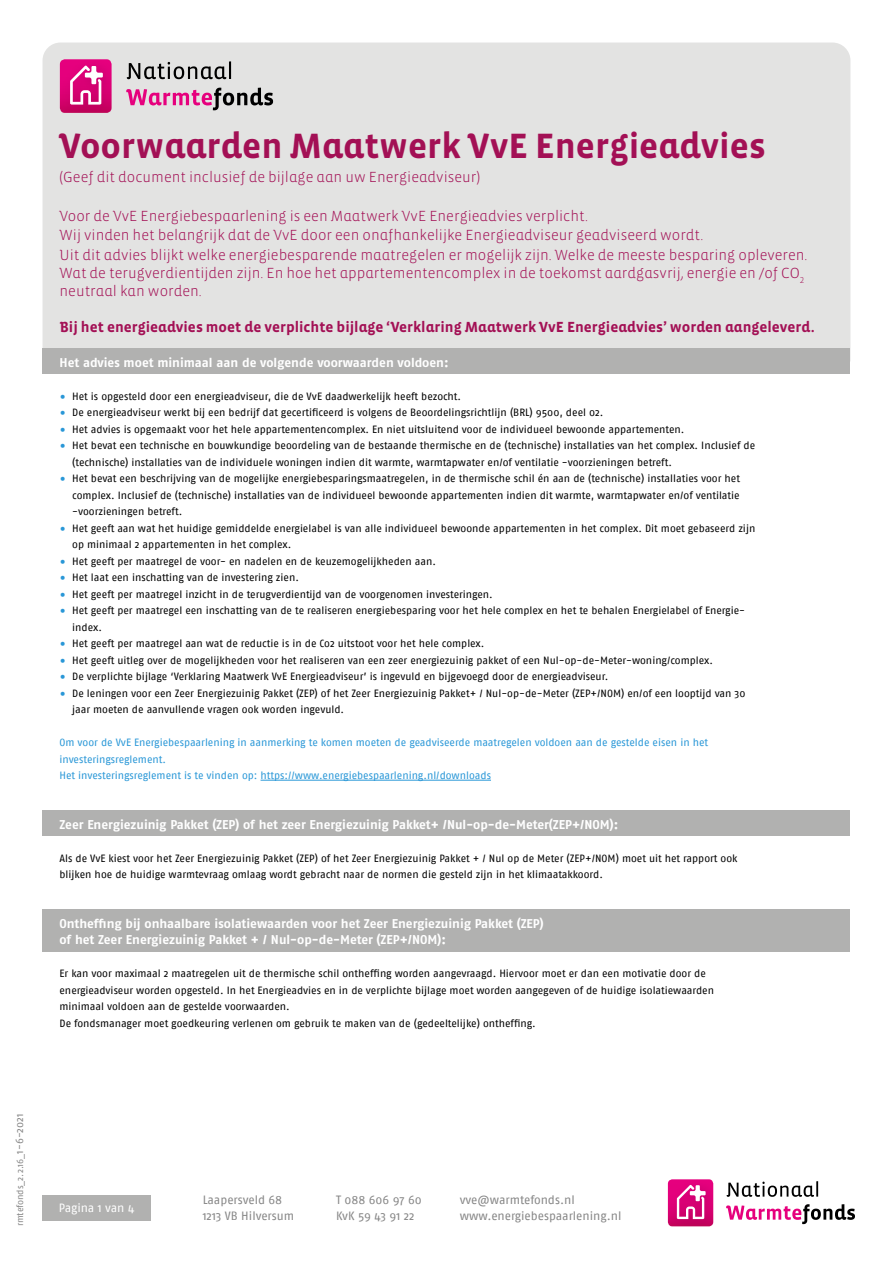
<style>
.page{position:relative;width:893px;height:1263px;background:#fff}
.page>*{position:absolute;margin:0;border:0;box-sizing:border-box;transform-origin:0 0}
.t1{font:700 36px "Vista Sans Alt";color:#a31055}
.t2{font:300 15px/19.5px "Vista Sans Alt";color:#a31055}
.t3{font:700 15px "Vista Sans Alt";color:#a31055}
.t4{font:700 12.75px/16.5px "Fago No";color:#fff}
.t5{font:12px/16.5px "Fago No";letter-spacing:-.005em;color:#868686}
.t6{font:12px "Fago No";letter-spacing:-.005em;color:#fff}
.t7{font:10.5px/16.5px "Fago No";letter-spacing:-.005em;color:#000}
.t8{font:10.5px/16.5px "Fago No";letter-spacing:-.005em;color:#2997d7}
.t9{font:9px "Fago No";letter-spacing:-.005em;color:#868686}
.s1{font-weight:700;font-size:16.5px;color:#2997d7}
.s2{font-size:10.5px}
</style>
<div class="page">
<div style="left:43px;top:910px;width:807px;height:42px;background:#b1b1b0"></div>
<div style="left:43px;top:810px;width:807px;height:26px;background:#b1b1b0"></div>
<div style="left:43px;top:43px;width:807px;height:306px;background:#e3e3e2"></div>
<svg style="left:668px;top:1179px;width:45px;height:47px;background:#dd2f8b"></svg>
<svg style="left:727px;top:1181px;width:91px;height:16px"></svg>
<svg style="left:726px;top:1204px;width:129px;height:20px"></svg>
<svg style="left:60px;top:59px;width:52px;height:54px;background:#dd308b"></svg>
<svg style="left:127px;top:61px;width:104px;height:18px;background:#a0a09f"></svg>
<svg style="left:126px;top:88px;width:147px;height:22px;background:#c396ae"></svg>
<div style="left:43px;top:349px;width:807px;height:25px;background:#b1b1b0"></div>
<hr style="left:261px;top:780px;width:230px;height:1px;background:#2997d7">
<div style="left:43px;top:1195px;width:108px;height:26px;background:#b1b1b0"></div>
<h1 class="t1" style="left:60px;top:127px;width:708px">Voorwaarden Maatwerk VvE Energieadvies</h1>
<h2 class="t2" style="left:60px;top:167px;width:422px">(Geef dit document inclusief de bijlage aan uw Energieadviseur)</h2>
<p class="t2" style="left:60px;top:206px;width:749px">Voor de VvE Energiebespaarlening is een Maatwerk VvE Energieadvies verplicht.<br>Wij vinden het belangrijk dat de VvE door een onafhankelijke Energieadviseur geadviseerd wordt.<br>Uit dit advies blijkt welke energiebesparende maatregelen er mogelijk zijn. Welke de meeste besparing opleveren.</p>
<h2 class="t2" style="left:60px;top:264px;width:746px;line-height:18px">Wat de terugverdientijden zijn. En hoe het appartementencomplex in de toekomst aardgasvrij, energie en /of CO<sub>2 </sub>neutraal kan worden.</h2>
<h2 class="t3" style="left:60px;top:319px;width:757px">Bij het energieadvies moet de verplichte bijlage ‘Verklaring Maatwerk VvE Energieadvies’ worden aangeleverd.</h2>
<p class="t4" style="left:60px;top:354px;width:391px">Het advies moet minimaal aan de volgende voorwaarden voldoen:</p>
<p class="t7" style="left:60px;top:388px;width:403px"><span class="s1">•</span> Het is opgesteld door een energieadviseur, die de VvE daadwerkelijk heeft bezocht.</p>
<p class="t7" style="left:60px;top:404px;width:545px"><span class="s1">•</span> De energieadviseur werkt bij een bedrijf dat gecertificeerd is volgens de Beoordelingsrichtlijn (BRL) 9500, deel 02.</p>
<p class="t7" style="left:60px;top:421px;width:626px"><span class="s1">•</span> Het advies is opgemaakt voor het hele appartementencomplex. En niet uitsluitend voor de individueel bewoonde appartementen.</p>
<p class="t7" style="left:72px;top:437px;width:684px;text-indent:-13px"><span class="s1">•</span> Het bevat een technische en bouwkundige beoordeling van de bestaande thermische en de (technische) installaties van het complex. Inclusief de (technische) installaties van de individuele woningen indien dit warmte, warmtapwater en/of ventilatie -voorzieningen betreft.</p>
<p class="t7" style="left:72px;top:470px;width:669px;text-align:justify;text-indent:-13px"><span class="s1">•</span> Het bevat een beschrijving van de mogelijke energiebesparingsmaatregelen, in de thermische schil én aan de (technische) installaties voor het complex. Inclusief de (technische) installaties van de individueel bewoonde appartementen indien dit warmte, warmtapwater en/of ventilatie -voorzieningen betreft.</p>
<p class="t7" style="left:72px;top:520px;width:685px;text-indent:-13px"><span class="s1">•</span> Het geeft aan wat het huidige gemiddelde energielabel is van alle individueel bewoonde appartementen in het complex. Dit moet gebaseerd zijn op minimaal 2 appartementen in het complex.</p>
<p class="t7" style="left:60px;top:553px;width:378px"><span class="s1">•</span> Het geeft per maatregel de voor- en nadelen en de keuzemogelijkheden aan.</p>
<p class="t7" style="left:60px;top:569px;width:241px"><span class="s1">•</span> Het laat een inschatting van de investering zien.</p>
<p class="t7" style="left:60px;top:586px;width:435px"><span class="s1">•</span> Het geeft per maatregel inzicht in de terugverdientijd van de voorgenomen investeringen.</p>
<p class="t7" style="left:72px;top:602px;width:674px;text-indent:-13px"><span class="s1">•</span> Het geeft per maatregel een inschatting van de te realiseren energiebesparing voor het hele complex en het te behalen Energielabel of Energie&shy;index.</p>
<p class="t7" style="left:60px;top:635px;width:426px"><span class="s1">•</span> Het geeft per maatregel aan wat de reductie is in de Co2 uitstoot voor het hele complex.</p>
<p class="t7" style="left:60px;top:652px;width:655px"><span class="s1">•</span> Het geeft uitleg over de mogelijkheden voor het realiseren van een zeer energiezuinig pakket of een Nul-op-de-Meter-woning/complex.</p>
<p class="t7" style="left:60px;top:668px;width:550px"><span class="s1">•</span> De verplichte bijlage ‘Verklaring Maatwerk VvE Energieadviseur’ is ingevuld en bijgevoegd door de energieadviseur.</p>
<p class="t7" style="left:72px;top:685px;width:675px;text-indent:-13px"><span class="s1">•</span> De leningen voor een Zeer Energiezuinig Pakket (ZEP) of het Zeer Energiezuinig Pakket+ / Nul-op-de-Meter (ZEP+/NOM) en/of een looptijd van 30 jaar moeten de aanvullende vragen ook worden ingevuld.</p>
<p class="t8" style="left:60px;top:734px;width:650px">Om voor de VvE Energiebespaarlening in aanmerking te komen moeten de geadviseerde maatregelen voldoen aan de gestelde eisen in het investeringsreglement.<br>Het investeringsreglement is te vinden op: https://www.energiebespaarlening.nl/downloads</p>
<p class="t4" style="left:60px;top:816px;width:560px">Zeer Energiezuinig Pakket (ZEP) of het zeer Energiezuinig Pakket+ /Nul-op-de-Meter(ZEP+/NOM):</p>
<p class="t7" style="left:60px;top:850px;width:680px">Als de VvE kiest voor het Zeer Energiezuinig Pakket (ZEP) of het Zeer Energiezuinig Pakket + / Nul op de Meter (ZEP+/NOM) moet uit het rapport ook blijken hoe de huidige warmtevraag omlaag wordt gebracht naar de normen die gesteld zijn in het klimaatakkoord.</p>
<p class="t4" style="left:60px;top:915px;width:486px">Ontheffing bij onhaalbare isolatiewaarden voor het Zeer Energiezuinig Pakket (ZEP) of het Zeer Energiezuinig Pakket + / Nul-op-de-Meter (ZEP+/NOM):</p>
<p class="t7" style="left:60px;top:965px;width:656px">Er kan voor maximaal 2 maatregelen uit de thermische schil ontheffing worden aangevraagd. Hiervoor moet er dan een motivatie door de energieadviseur worden opgesteld. In het Energieadvies en in de verplichte bijlage moet worden aangegeven of de huidige isolatiewaarden minimaal voldoen aan de gestelde voorwaarden.<br>De fondsmanager moet goedkeuring verlenen om gebruik te maken van de (gedeeltelijke) ontheffing.</p>
<p class="t9" style="left:15px;top:1226px;width:114px;rotate:-90deg">rmtefonds_2.2.16_<span class="s2">1-6-2021</span></p>
<p class="t6" style="left:59px;top:1201px;width:77px">Pagina 1 van 4</p>
<p class="t5" style="left:203px;top:1191px;width:93px">Laapersveld 68<br>1213 VB Hilversum</p>
<p class="t5" style="left:336px;top:1191px;width:87px">T 088 606 97 60<br>KvK 59 43 91 22</p>
<p class="t5" style="left:460px;top:1191px;width:163px">vve@warmtefonds.nl www.energiebespaarlening.nl</p>
</div>
